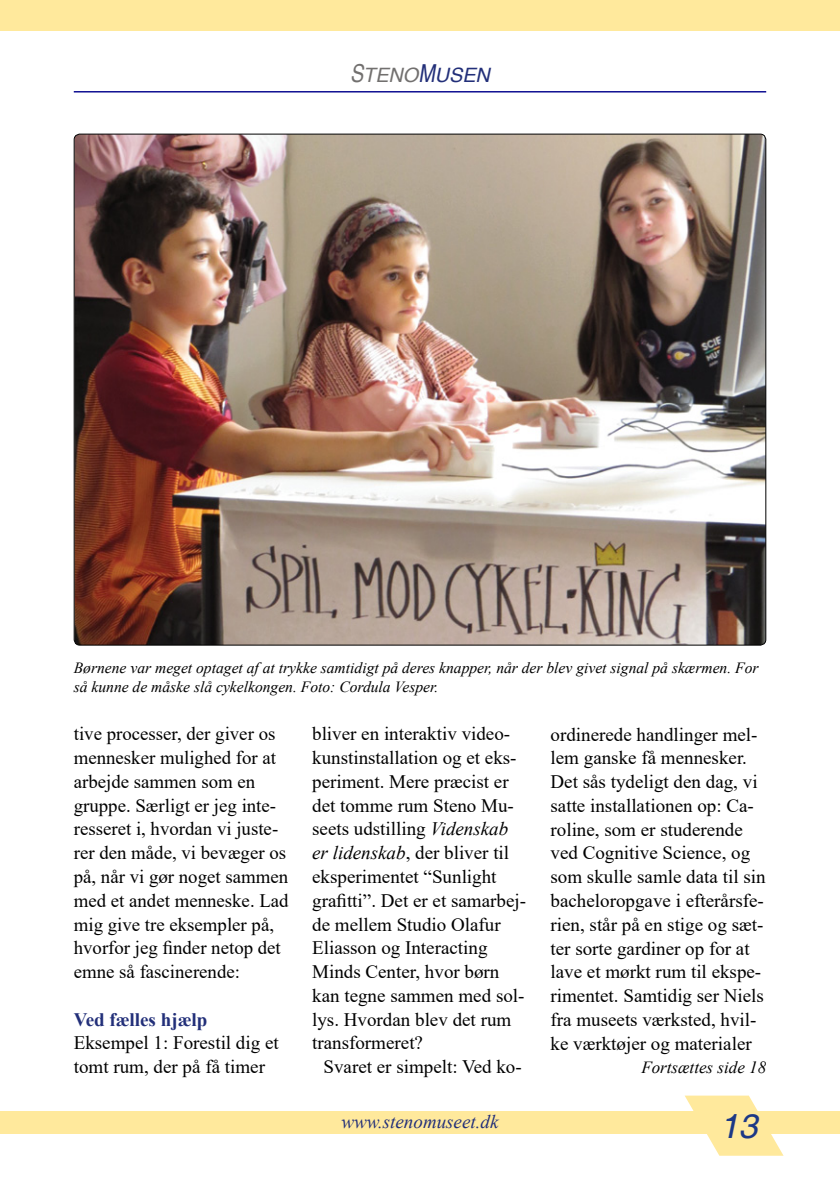
<style>
.page{position:relative;width:840px;height:1191px;background:#fff}
.page>*{position:absolute;margin:0;border:0;box-sizing:border-box;transform-origin:0 0}
.t1{font:italic 34px "Helvetica";color:#1c3886}
.t2{font:italic 19.8px "Helvetica";color:#72706f}
.t3{font:19px/23.8px "Times New Roman";color:#000}
.t4{font:italic 19px "Times New Roman";color:#222f79}
.t5{font:700 19px "Times New Roman";color:#222f79}
.t6{font:italic 17px "Times New Roman";color:#000}
.t7{font:italic 15.6px/18.6px "Times New Roman";color:#000}
.s1{font-size:24.8px}
.s2{font-size:24.8px;color:#222f79}
.s3{color:#222f79}
.s4{font-style:italic}
</style>
<div class="page">
<img style="left:74px;top:134px;width:691px;height:511px">
<hr style="left:74px;top:91px;width:691px;height:1px;background:#00008b">
<div style="left:0;top:1111px;width:839px;height:23px;background:#ffe99c"></div>
<div style="left:0;top:0;width:839px;height:30px;background:#ffe99c"></div>
<svg style="left:685px;top:1095px;width:98px;height:60px"></svg>
<p class="t2" style="left:350px;top:64px;width:141px"><span class="s1">S</span>TENO<span class="s2">M</span><span class="s3">USEN</span></p>
<p class="t7" style="left:74px;top:658px;width:685px">Børnene var meget optaget af at trykke samtidigt på deres knapper, når der blev givet signal på skærmen. For så kunne de måske slå cykelkongen. Foto: Cordula Vesper.</p>
<p class="t3" style="left:74px;top:721px;width:216px">tive processer, der giver os mennesker mulighed for at arbejde sammen som en gruppe. Særligt er jeg inte&shy;resseret i, hvordan vi juste&shy;rer den måde, vi bevæger os på, når vi gør noget sammen med et andet menneske. Lad mig give tre eksempler på, hvorfor jeg finder netop det emne så fascinerende:</p>
<p class="t5" style="left:74px;top:1005px;width:135px">Ved fælles hjælp</p>
<p class="t3" style="left:74px;top:1030px;width:206px">Eksempel 1: Forestil dig et tomt rum, der på få timer</p>
<p class="t3" style="left:312px;top:721px;width:199px">bliver en interaktiv video-</p>
<p class="t3" style="left:312px;top:745px;width:206px">kunstinstallation og et eks-</p>
<p class="t3" style="left:312px;top:769px;width:198px">periment. Mere præcist er</p>
<p class="t3" style="left:312px;top:793px;width:202px">det tomme rum Steno Mu-</p>
<p class="t3" style="left:312px;top:816px;width:197px">seets udstilling <span class="s4">Videnskab</span></p>
<p class="t3" style="left:312px;top:840px;width:198px"><span class="s4">er lidenskab</span>, der bliver til</p>
<p class="t3" style="left:312px;top:864px;width:186px">eksperimentet “Sunlight</p>
<p class="t3" style="left:312px;top:888px;width:215px">grafitti”. Det er et samarbej-</p>
<p class="t3" style="left:312px;top:911px;width:190px">de mellem Studio Olafur</p>
<p class="t3" style="left:312px;top:935px;width:177px">Eliasson og Interacting</p>
<p class="t3" style="left:312px;top:959px;width:189px">Minds Center, hvor børn</p>
<p class="t3" style="left:312px;top:983px;width:214px">kan tegne sammen med sol-</p>
<p class="t3" style="left:312px;top:1006px;width:200px">lys. Hvordan blev det rum</p>
<p class="t3" style="left:312px;top:1030px;width:112px">transformeret?</p>
<p class="t3" style="left:323px;top:1054px;width:200px">Svaret er simpelt: Ved ko-</p>
<p class="t3" style="left:550px;top:721px;width:216px">ordinerede handlinger mel&shy;lem ganske få mennesker.<br>Det sås tydeligt den dag, vi satte installationen op: Ca&shy;roline, som er studerende ved Cognitive Science, og som skulle samle data til sin bacheloropgave i efterårsfe&shy;rien, står på en stige og sæt&shy;ter sorte gardiner op for at lave et mørkt rum til ekspe&shy;rimentet. Samtidig ser Niels fra museets værksted, hvil&shy;ke værktøjer og materialer</p>
<p class="t6" style="left:641px;top:1055px;width:126px">Fortsættes side 18</p>
<p class="t4" style="left:341px;top:1108px;width:158px">www.stenomuseet.dk</p>
<h1 class="t1" style="left:719px;top:1106px;width:39px">13</h1>
</div>
